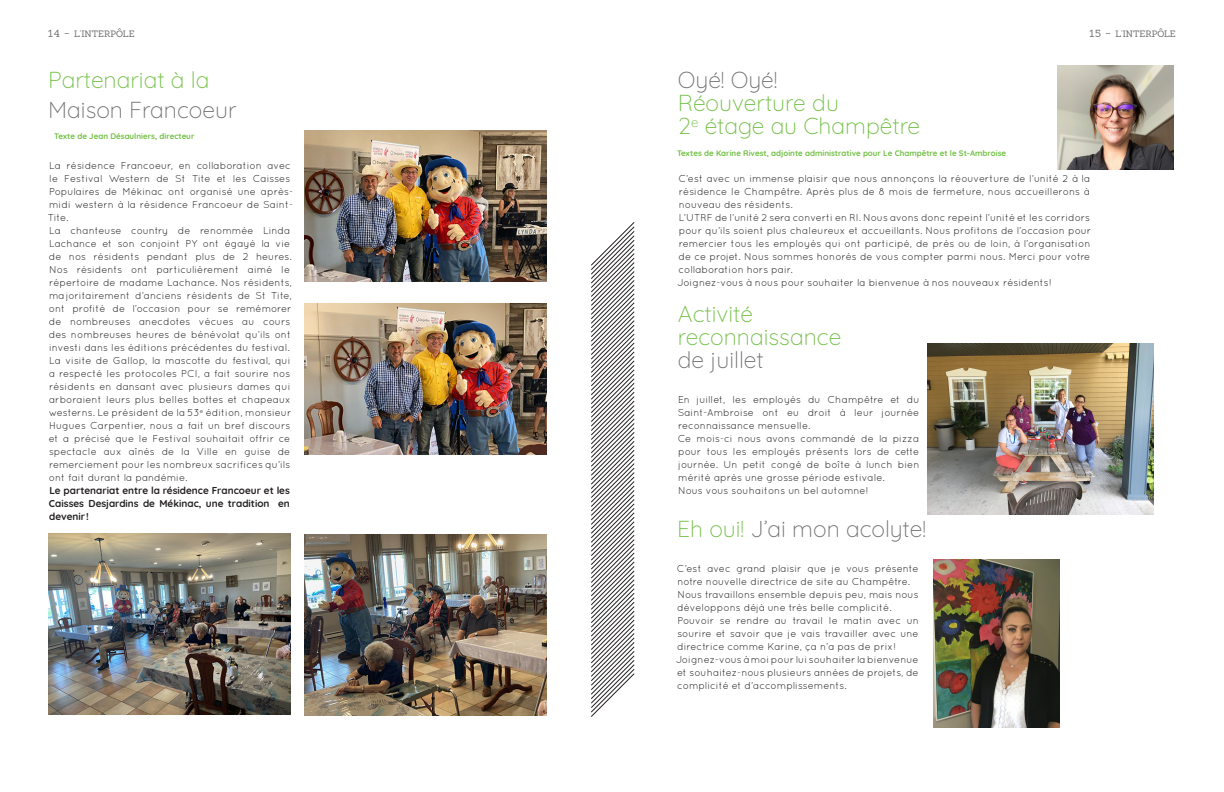
<style>
.page{position:relative;width:1224px;height:792px;background:#fff}
.page>*{position:absolute;margin:0;border:0;box-sizing:border-box;transform-origin:0 0}
.Small_Title{font:300 23px/23px "Quicksand";color:#71bf44}
.Small_Title-2{font:300 23px "Quicksand";color:#706f6f}
.t1{font:10px/13px "Quicksand";color:#231f20;text-align:justify}
.t2{font:700 10px/13px "Quicksand";color:#231f20;text-align:justify}
.t3{font:9px "Sanchez";color:#706f6f}
.t4{font:700 8px "Quicksand";color:#71bf44}
.s1{font-size:10px}
.s2{color:#706f6f}
.s3{color:#71bf44}
</style>
<div class="page">
<img style="left:305px;top:130px;width:242px;height:151px">
<img style="left:305px;top:304px;width:242px;height:151px">
<img style="left:305px;top:534px;width:242px;height:182px">
<img style="left:48px;top:533px;width:243px;height:181px">
<img style="left:927px;top:344px;width:227px;height:170px">
<svg style="left:591px;top:222px;width:43px;height:495px"></svg>
<img style="left:934px;top:559px;width:126px;height:168px">
<img style="left:1058px;top:65px;width:115px;height:104px">
<p class="t3" style="left:48px;top:28px;width:88px"><span class="s1">14</span> – L’INTERPÔLE</p>
<p class="t3" style="left:1090px;top:28px;width:88px"><span class="s1">15</span> – L’INTERPÔLE</p>
<p class="Small_Title" style="left:48px;top:66px;width:163px">Partenariat à la</p>
<p class="Small_Title-2" style="left:48px;top:92px;width:190px">Maison Francoeur</p>
<p class="t4" style="left:54px;top:130px;width:142px">Texte de Jean Désaulniers, directeur</p>
<p class="t1" style="left:48px;top:159px;width:247px;text-align:left">La résidence Francoeur, en collaboration avec le Festival Western de St Tite et les Caisses Populaires de Mékinac ont organisé une après&shy;midi western à la résidence Francoeur de Saint-Tite.</p>
<p class="t1" style="left:49px;top:224px;width:245px;text-align:left">La chanteuse country de renommée Linda Lachance et son conjoint PY ont égayé la vie de nos résidents pendant plus de 2 heures.<br>Nos résidents ont particulièrement aimé le répertoire de madame Lachance. Nos résidents, majoritairement d’anciens résidents de St Tite, ont profité de l’occasion pour se remémorer de nombreuses anecdotes vécues au cours des nombreuses heures de bénévolat qu’ils ont investi dans les éditions précédentes du festival.</p>
<p class="t1" style="left:49px;top:354px;width:244px">La visite de Gallop, la mascotte du festival, qui a respecté les protocoles PCI, a fait sourire nos résidents en dansant avec plusieurs dames qui arboraient leurs plus belles bottes et chapeaux westerns. Le président de la 53<sup>e</sup> édition, monsieur Hugues Carpentier, nous a fait un bref discours et a précisé que le Festival souhaitait offrir ce spectacle aux aînés de la Ville en guise de remerciement pour les nombreux sacrifices qu’ils ont fait durant la pandémie.</p>
<p class="t2" style="left:49px;top:483px;width:242px">Le partenariat entre la résidence Francoeur et les Caisses Desjardins de Mékinac, une tradition en devenir !</p>
<p class="Small_Title" style="left:678px;top:66px;width:244px"><span class="s2">Oyé! Oyé!<br></span>Réouverture du<br>2<sup>e</sup> étage au Champêtre</p>
<p class="t4" style="left:677px;top:147px;width:331px">Textes de Karine Rivest, adjointe administrative pour Le Champêtre et le St-Ambroise</p>
<p class="t1" style="left:678px;top:172px;width:413px">C’est avec un immense plaisir que nous annonçons la réouverture de l’unité 2 à la résidence le Champêtre. Après plus de 8 mois de fermeture, nous accueillerons à nouveau des résidents.</p>
<p class="t1" style="left:679px;top:211px;width:414px">L’UTRF de l’unité 2 sera converti en RI. Nous avons donc repeint l’unité et les corridors pour qu’ils soient plus chaleureux et accueillants. Nous profitons de l’occasion pour remercier tous les employés qui ont participé, de près ou de loin, à l’organisation de ce projet. Nous sommes honorés de vous compter parmi nous. Merci pour votre collaboration hors pair.</p>
<p class="t1" style="left:677px;top:276px;width:376px">Joignez-vous à nous pour souhaiter la bienvenue à nos nouveaux résidents!</p>
<p class="Small_Title" style="left:678px;top:300px;width:165px">Activité reconnaissance <span class="s2">de juillet</span></p>
<p class="t1" style="left:678px;top:393px;width:243px">En juillet, les employés du Champêtre et du Saint-Ambroise ont eu droit à leur journée reconnaissance mensuelle.</p>
<p class="t1" style="left:678px;top:432px;width:243px">Ce mois-ci nous avons commandé de la pizza pour tous les employés présents lors de cette journée. Un petit congé de boîte à lunch bien mérité après une grosse période estivale.</p>
<p class="t1" style="left:678px;top:484px;width:192px">Nous vous souhaitons un bel automne!</p>
<p class="Small_Title-2" style="left:677px;top:511px;width:250px"><span class="s3">Eh oui!</span> J’ai mon acolyte!</p>
<p class="t1" style="left:677px;top:562px;width:243px">C’est avec grand plaisir que je vous présente notre nouvelle directrice de site au Champêtre.</p>
<p class="t1" style="left:677px;top:588px;width:243px">Nous travaillons ensemble depuis peu, mais nous développons déjà une très belle complicité.</p>
<p class="t1" style="left:677px;top:614px;width:243px">Pouvoir se rendre au travail le matin avec un sourire et savoir que je vais travailler avec une directrice comme Karine, ça n’a pas de prix!</p>
<p class="t1" style="left:676px;top:653px;width:244px">Joignez-vous à moi pour lui souhaiter la bienvenue et souhaitez-nous plusieurs années de projets, de complicité et d’accomplissements.</p>
</div>
